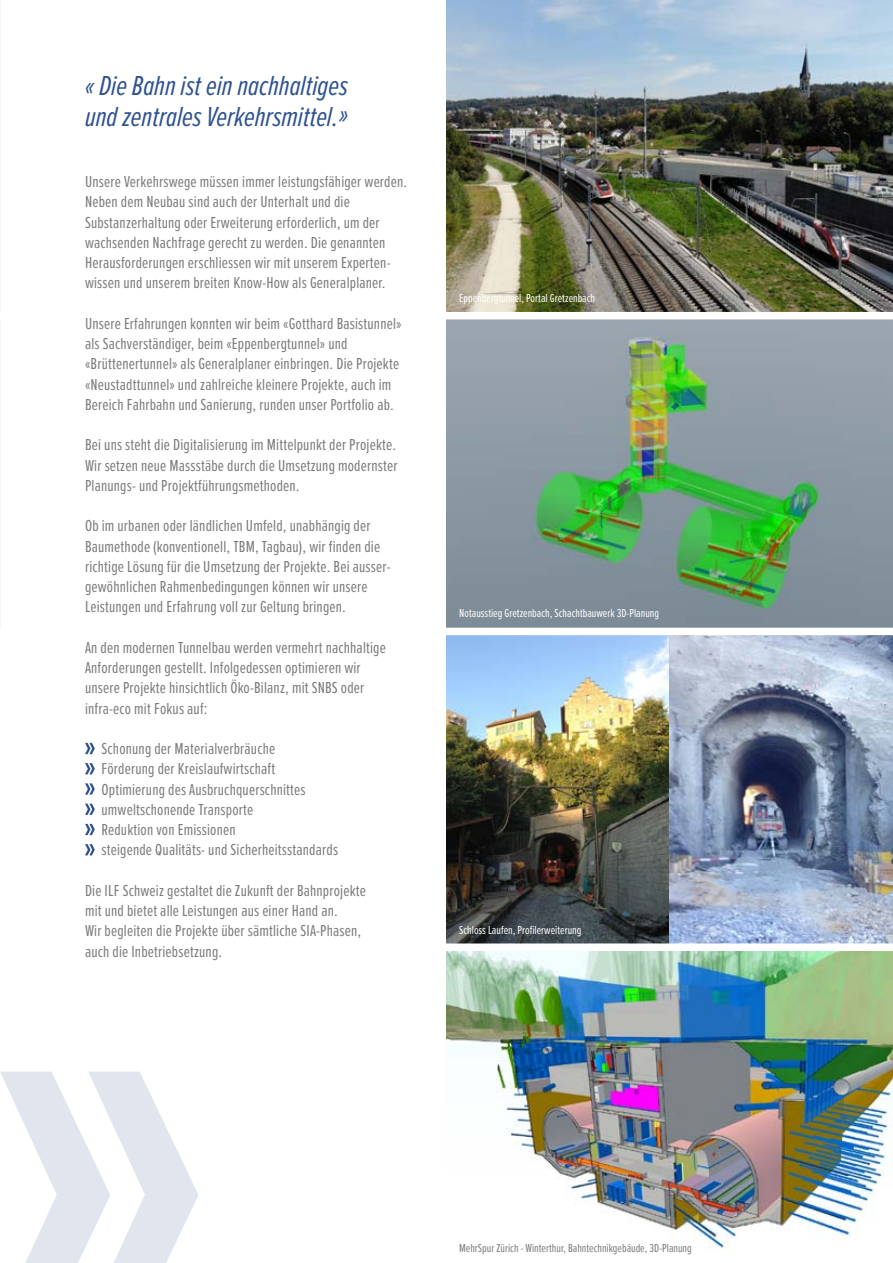
<style>
.page{position:relative;width:893px;height:1263px;background:#fff}
.page>*{position:absolute;margin:0;border:0;box-sizing:border-box;transform-origin:0 0}
.t1{font:italic 28.5px/31.5px "Proxima Nova Ex Cn";color:#2f5291}
.t2{font:16.5px/20.2px "Proxima Nova Ex Cn";letter-spacing:.01em;color:#7c7b7b}
.t3{font:12px "Proxima Nova Ex Cn";color:#fff}
.t4{font:12px "Proxima Nova Ex Cn";color:#7c7b7b}
</style>
<div class="page">
<img style="left:446px;top:951px;width:447px;height:302px">
<svg style="left:85px;top:743px;width:10px;height:11px"></svg>
<svg style="left:85px;top:763px;width:10px;height:11px"></svg>
<svg style="left:85px;top:783px;width:10px;height:12px"></svg>
<svg style="left:85px;top:804px;width:10px;height:11px"></svg>
<svg style="left:85px;top:824px;width:10px;height:11px"></svg>
<svg style="left:85px;top:844px;width:10px;height:11px"></svg>
<svg style="left:0;top:1071px;width:199px;height:192px"></svg>
<img style="left:0;top:316px;width:1px;height:312px">
<img style="left:446px;top:319px;width:447px;height:309px">
<img style="left:446px;top:635px;width:224px;height:308px">
<img style="left:670px;top:635px;width:223px;height:308px">
<img style="left:0;top:0;width:1px;height:316px">
<img style="left:446px;top:0;width:447px;height:312px">
<div style="left:0;top:312px;width:13px;height:7px;background:#fff"></div>
<h1 class="t1" style="left:85px;top:68px;width:264px">« Die Bahn ist ein nachhaltiges und zentrales Verkehrsmittel.»</h1>
<p class="t2" style="left:85px;top:171px;width:324px">Unsere Verkehrswege müssen immer leistungsfähiger werden.<br>Neben dem Neubau sind auch der Unterhalt und die Substanzerhaltung oder Erweiterung erforderlich, um der wachsenden Nachfrage gerecht zu werden. Die genannten Herausforderungen erschliessen wir mit unserem Experten&shy;wissen und unserem breiten Know-How als Generalplaner.</p>
<p class="t2" style="left:85px;top:313px;width:318px">Unsere Erfahrungen konnten wir beim «Gotthard Basistunnel» als Sachverständiger, beim «Eppenbergtunnel» und «Brüttenertunnel» als Generalplaner einbringen. Die Projekte «Neustadttunnel» und zahlreiche kleinere Projekte, auch im Bereich Fahrbahn und Sanierung, runden unser Portfolio ab.</p>
<p class="t2" style="left:85px;top:434px;width:314px;text-align:justify">Bei uns steht die Digitalisierung im Mittelpunkt der Projekte.<br>Wir setzen neue Massstäbe durch die Umsetzung modernster Planungs- und Projektführungsmethoden.</p>
<p class="t2" style="left:85px;top:515px;width:307px">Ob im urbanen oder ländlichen Umfeld, unabhängig der Baumethode (konventionell, TBM, Tagbau), wir finden die richtige Lösung für die Umsetzung der Projekte. Bei ausser&shy;gewöhnlichen Rahmenbedingungen können wir unsere Leistungen und Erfahrung voll zur Geltung bringen.</p>
<p class="t2" style="left:85px;top:637px;width:302px">An den modernen Tunnelbau werden vermehrt nachhaltige Anforderungen gestellt. Infolgedessen optimieren wir unsere Projekte hinsichtlich Öko-Bilanz, mit SNBS oder infra-eco mit Fokus auf:</p>
<p class="t2" style="left:102px;top:738px;width:238px">Schonung der Materialverbräuche<br>Förderung der Kreislaufwirtschaft Optimierung des Ausbruchquerschnittes umweltschonende Transporte<br>Reduktion von Emissionen<br>steigende Qualitäts- und Sicherheitsstandards</p>
<p class="t2" style="left:85px;top:880px;width:282px">Die ILF Schweiz gestaltet die Zukunft der Bahnprojekte mit und bietet alle Leistungen aus einer Hand an.<br>Wir begleiten die Projekte über sämtliche SIA-Phasen, auch die Inbetriebsetzung.</p>
<p class="t3" style="left:459px;top:290px;width:137px">Eppenbergtunnel, Portal Gretzenbach</p>
<p class="t3" style="left:459px;top:604px;width:201px">Notausstieg Gretzenbach, Schachtbauwerk 3D-Planung</p>
<p class="t3" style="left:459px;top:921px;width:124px">Schloss Laufen, Profilerweiterung</p>
<p class="t4" style="left:459px;top:1239px;width:234px">MehrSpur Zürich - Winterthur, Bahntechnikgebäude, 3D-Planung</p>
</div>
